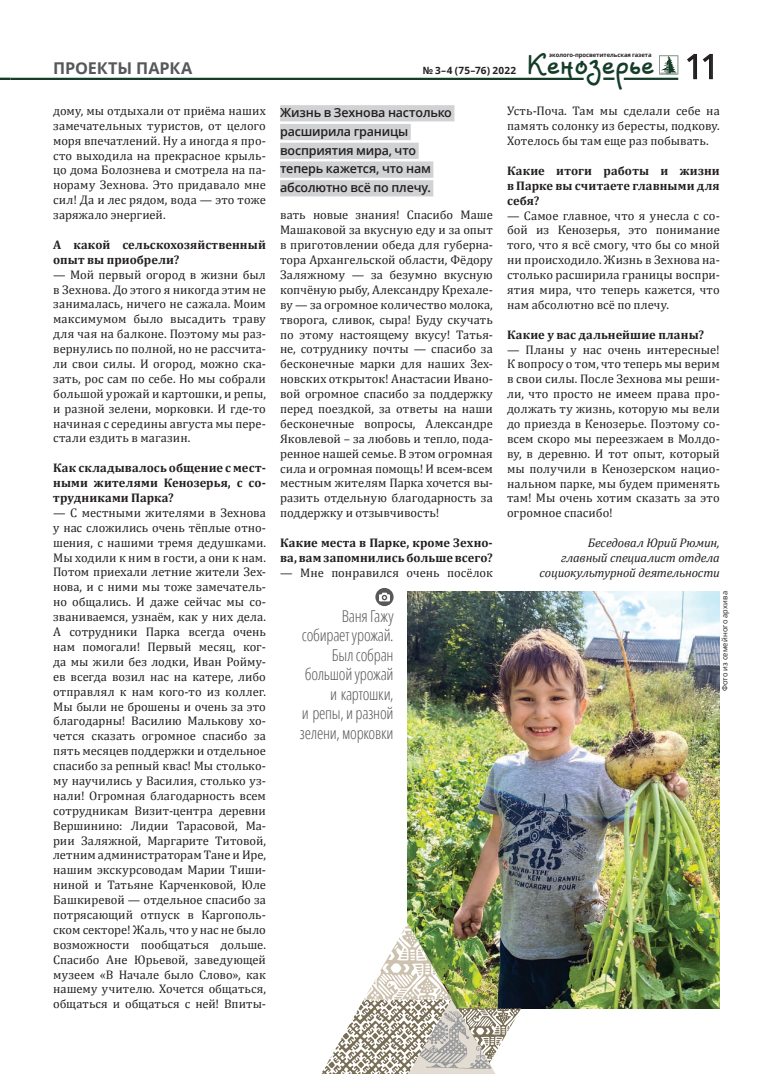
<style>
.page{position:relative;width:773px;height:1074px;background:#fff}
.page>*{position:absolute;margin:0;border:0;box-sizing:border-box;transform-origin:0 0}
.t1{font:700 23.12px "Veles";letter-spacing:-.02em;color:#153c27}
.t2{font:300 condensed 16.25px/19.5px "Open Sans";letter-spacing:-.015em;color:#57585a;text-align:right}
.t3{font:700 16.25px "Open Sans";letter-spacing:-.005em;color:#57585a}
.t4{font:12.5px/14.9px "Cambria";letter-spacing:.005em;color:#231f20;text-align:justify}
.t5{font:700 12.5px/14.9px "Cambria";letter-spacing:.01em;color:#231f20}
.t6{font:600 12.5px/18.8px "Open Sans";letter-spacing:-.015em;color:#231f20}
.t7{font:italic 12.5px/14.9px "Cambria";letter-spacing:-.015em;color:#231f20;text-align:right}
.t8{font:700 10px "Open Sans";letter-spacing:.01em;color:#231f20}
.t9{font:7.5px "Open Sans";letter-spacing:.02em;color:#231f20}
.t10{font:700 5.88px "Open Sans";letter-spacing:-.01em;color:#231f20}
.s1{font-family:"Open Sans";font-weight:400;font-size:33.75px;color:#231f20}
</style>
<div class="page">
<svg style="left:687px;top:54px;width:26px;height:26px"></svg>
<svg style="left:659px;top:55px;width:19px;height:19px"></svg>
<hr style="left:623px;top:78px;width:55px;height:2px;background:#153c27">
<svg style="left:0;top:78px;width:11px;height:2px"></svg>
<hr style="left:11px;top:78px;width:572px;height:2px;background:#153c27">
<svg style="left:603px;top:78px;width:11px;height:2px"></svg>
<img style="left:407px;top:591px;width:312px;height:417px">
<svg style="left:375px;top:588px;width:18px;height:18px"></svg>
<div style="left:280px;top:105px;width:174px;height:16px;background:#d1d2d4"></div>
<div style="left:280px;top:124px;width:130px;height:16px;background:#d1d2d4"></div>
<div style="left:280px;top:143px;width:138px;height:16px;background:#d1d2d4"></div>
<div style="left:280px;top:161px;width:153px;height:17px;background:#d1d2d4"></div>
<div style="left:280px;top:180px;width:153px;height:16px;background:#d1d2d4"></div>
<img style="left:321px;top:923px;width:200px;height:151px">
<h2 class="t3" style="left:53px;top:57px;width:34px">Проект</h2>
<h2 class="t3" style="left:117px;top:57px;width:64px">ы Парка</h2>
<p class="t4" style="left:53px;top:103px;width:214px">дому, мы отдыхали от приёма наших замечательных туристов, от целого моря впечатлений. Ну а иногда я про&shy;сто выходила на прекрасное крыль&shy;цо дома Болознева и смотрела на па&shy;нораму Зехнова. Это придавало мне сил! Да и лес рядом, вода — это тоже заряжало энергией.</p>
<p class="t5" style="left:53px;top:237px;width:214px">А какой сельскохозяйственный опыт вы приобрели?</p>
<p class="t4" style="left:53px;top:267px;width:214px">— Мой первый огород в жизни был в Зехнова. До этого я никогда этим не занималась, ничего не сажала. Моим максимумом было высадить траву для чая на балконе. Поэтому мы раз&shy;вернулись по полной, но не рассчита&shy;ли свои силы. И огород, можно ска&shy;зать, рос сам по себе. Но мы собрали большой урожай и картошки, и репы, и разной зелени, морковки. И где-то начиная с середины августа мы пере&shy;стали ездить в магазин.</p>
<p class="t5" style="left:53px;top:460px;width:214px;text-align:justify">Как складывалось общение с мест&shy;ными жителями Кенозерья, с со&shy;трудниками Парка?</p>
<p class="t4" style="left:53px;top:505px;width:214px">— С местными жителями в Зехнова у нас сложились очень тёплые отно&shy;шения, с нашими тремя дедушками.<br>Мы ходили к ним в гости, а они к нам.<br>Потом приехали летние жители Зех&shy;нова, и с ними мы тоже замечатель&shy;но общались. И даже сейчас мы со&shy;званиваемся, узнаём, как у них дела.<br>А сотрудники Парка всегда очень нам помогали! Первый месяц, ког&shy;да мы жили без лодки, Иван Ройму&shy;ев всегда возил нас на катере, либо отправлял к нам кого-то из коллег.<br>Мы были не брошены и очень за это благодарны! Василию Малькову хо&shy;чется сказать огромное спасибо за пять месяцев поддержки и отдельное спасибо за репный квас! Мы столько&shy;му научились у Василия, столько уз&shy;нали! Огромная благодарность всем сотрудникам Визит-центра деревни Вершинино: Лидии Тарасовой, Ма&shy;рии Заляжной, Маргарите Титовой, летним администраторам Тане и Ире, нашим экскурсоводам Марии Тиши&shy;ниной и Татьяне Карченковой, Юле Башкиревой — отдельное спасибо за потрясающий отпуск в Каргополь&shy;ском секторе! Жаль, что у нас не было возможности пообщаться дольше.<br>Спасибо Ане Юрьевой, заведующей музеем «В Начале было Слово», как нашему учителю. Хочется общаться, общаться и общаться с ней! Впиты-</p>
<p class="t8" style="left:423px;top:64px;width:95px">№ 3–4 (75–76) 2022</p>
<h1 class="t1" style="left:527px;top:52px;width:193px">Кенозерье <span class="s1">11</span></h1>
<p class="t10" style="left:549px;top:51px;width:104px">эколого-просветительская газета</p>
<p class="t6" style="left:280px;top:103px;width:173px">Жизнь в Зехнова настолько расширила границы восприятия мира, что теперь кажется, что нам абсолютно всё по плечу.</p>
<p class="t4" style="left:280px;top:208px;width:214px">вать новые знания! Спасибо Маше Машаковой за вкусную еду и за опыт в приготовлении обеда для губерна&shy;тора Архангельской области, Фёдору Заляжному — за безумно вкусную копчёную рыбу, Александру Крехале&shy;ву — за огромное количество молока, творога, сливок, сыра! Буду скучать по этому настоящему вкусу! Татья&shy;не, сотруднику почты — спасибо за бесконечные марки для наших Зех&shy;новских открыток! Анастасии Ивано&shy;вой огромное спасибо за поддержку перед поездкой, за ответы на наши бесконечные вопросы, Александре Яковлевой – за любовь и тепло, пода&shy;ренное нашей семье. В этом огромная сила и огромная помощь! И всем-всем местным жителям Парка хочется вы&shy;разить отдельную благодарность за поддержку и отзывчивость!</p>
<p class="t5" style="left:280px;top:535px;width:214px">Какие места в Парке, кроме Зехно&shy;ва, вам запомнились больше всего?</p>
<p class="t4" style="left:280px;top:565px;width:214px">— Мне понравился очень посёлок</p>
<h2 class="t2" style="left:300px;top:605px;width:95px">Ваня Гажу собирает урожай.<br>Был собран большой урожай и картошки,<br>и репы, и разной зелени, морковки</h2>
<p class="t4" style="left:507px;top:103px;width:214px">Усть-Поча. Там мы сделали себе на память солонку из бересты, подкову.<br>Хотелось бы там еще раз побывать.</p>
<p class="t5" style="left:507px;top:163px;width:214px;text-align:justify">Какие итоги работы и жизни в Парке вы считаете главными для себя?</p>
<p class="t4" style="left:507px;top:208px;width:214px">— Самое главное, что я унесла с со&shy;бой из Кенозерья, это понимание того, что я всё смогу, что бы со мной ни происходило. Жизнь в Зехнова на&shy;столько расширила границы воспри&shy;ятия мира, что теперь кажется, что нам абсолютно всё по плечу.</p>
<p class="t5" style="left:507px;top:326px;width:199px">Какие у вас дальнейшие планы?</p>
<p class="t4" style="left:507px;top:342px;width:214px">— Планы у нас очень интересные!<br>К вопросу о том, что теперь мы верим в свои силы. После Зехнова мы реши&shy;ли, что просто не имеем права про&shy;должать ту жизнь, которую мы вели до приезда в Кенозерье. Поэтому со&shy;всем скоро мы переезжаем в Молдо&shy;ву, в деревню. И тот опыт, который мы получили в Кенозерском нацио&shy;нальном парке, мы будем применять там! Мы очень хотим сказать за это огромное спасибо!</p>
<p class="t7" style="left:539px;top:535px;width:182px">Беседовал Юрий Рюмин, главный специалист отдела социокультурной деятельности</p>
<p class="t9" style="left:719px;top:691px;width:102px;rotate:-90deg">Фото из семейного архива</p>
</div>
